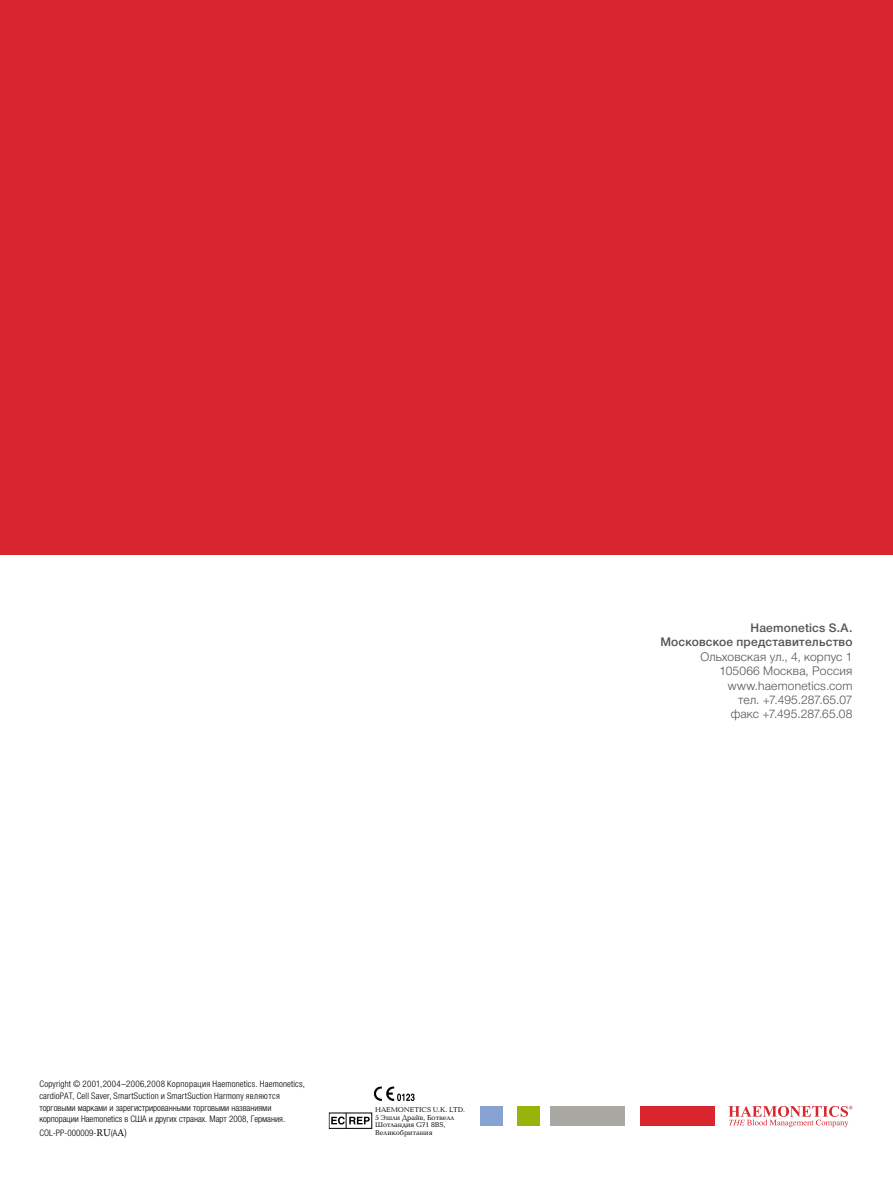
<style>
.page{position:relative;width:893px;height:1191px;background:#fff}
.page>*{position:absolute;margin:0;border:0;box-sizing:border-box;transform-origin:0 0}
.t1{font:12px/14.4px "Helvetica 4 Light";letter-spacing:.015em;color:#535353;text-align:right}
.t2{font:12px/14.4px "Helvetica 6 Medium";letter-spacing:.02em;color:#535353;text-align:right}
.t3{font:300 condensed 9px/11.9px "Helvetica Neue LTW1 G";color:#000}
.t4{font:7.2px/7.5px "Baltica C";color:#000}
.s1{font-family:"Minion Pro";font-weight:400;font-stretch:normal;font-size:10.5px}
.s2{font-size:10.5px}
</style>
<div class="page">
<div style="left:641px;top:1106px;width:74px;height:19px;background:#d9262e"></div>
<div style="left:550px;top:1106px;width:74px;height:19px;background:#a8a7a2"></div>
<div style="left:517px;top:1106px;width:23px;height:19px;background:#97b40d"></div>
<div style="left:480px;top:1106px;width:23px;height:19px;background:#86a2d3"></div>
<svg style="left:728px;top:1105px;width:124px;height:22px"></svg>
<div style="left:0;top:0;width:893px;height:555px;background:#d9262e"></div>
<svg style="left:374px;top:1086px;width:41px;height:15px"></svg>
<svg style="left:331px;top:1112px;width:42px;height:17px"></svg>
<p class="t3" style="left:39px;top:1077px;width:267px">Copyright © 2001,2004–2006,2008 Корпорация Haemonetics. Haemonetics, cardioPAT, Cell Saver, SmartSuction и SmartSuction Harmony являются торговыми марками и зарегистрированными торговыми названиями корпорации Haemonetics в США и других странах. Март 2008, Германия.</p>
<p class="t3" style="left:39px;top:1126px;width:89px">COL-PP-000009-<span class="s1">RU</span>(A<span class="s1">A</span><span class="s2">)</span></p>
<p class="t4" style="left:375px;top:1106px;width:92px">HAEMONETICS U.K. LTD.<br>5 Эшли Драйв, Ботвелл<br>Шотландия G71 8BS,<br>Великобритания</p>
<h1 class="t2" style="left:660px;top:620px;width:194px">Haemonetics S.A.<br>Московское представительство</h1>
<h1 class="t1" style="left:700px;top:649px;width:154px">Ольховская ул., 4, корпус 1<br>105066 Москва, Россия www.haemonetics.com<br>тел. +7.495.287.65.07<br>факс +7.495.287.65.08</h1>
</div>
